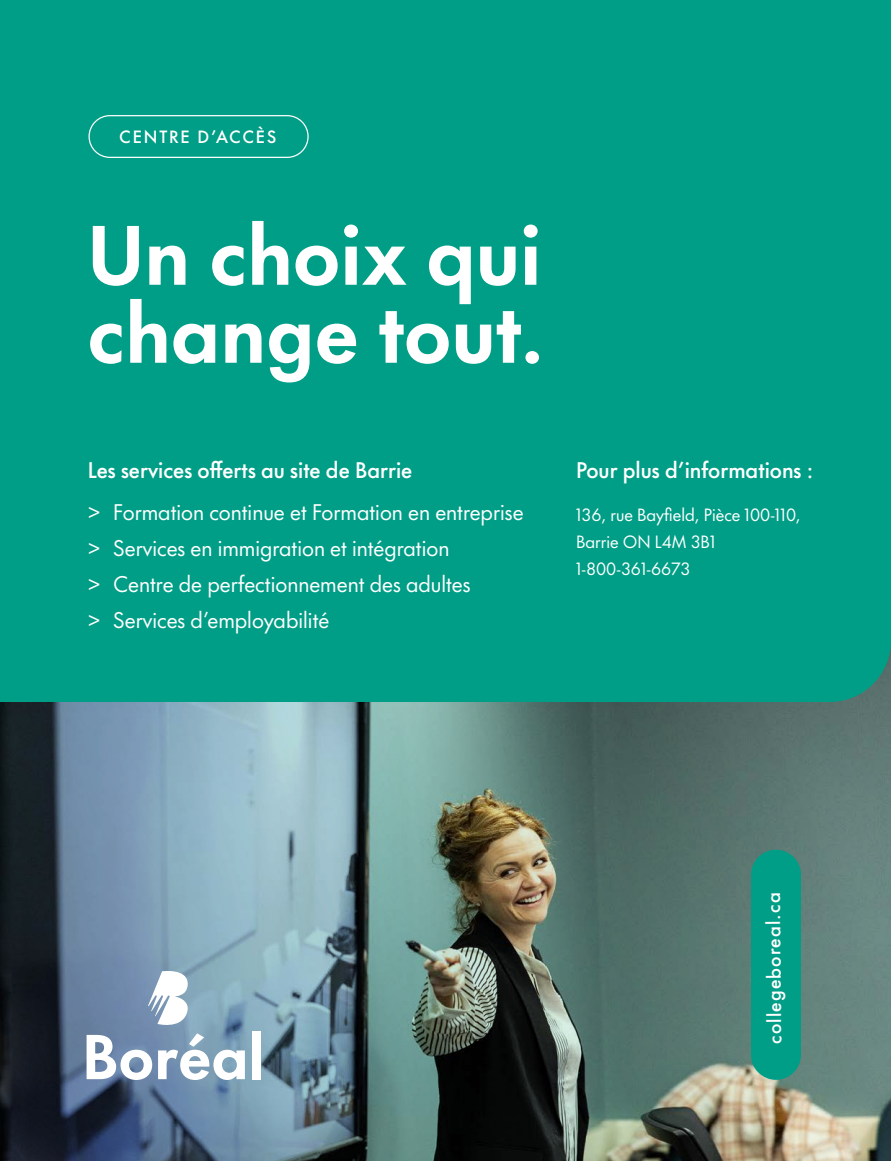
<style>
.page{position:relative;width:891px;height:1161px;background:#fff}
.page>*{position:absolute;margin:0;border:0;box-sizing:border-box;transform-origin:0 0}
.t1{font:700 78px/78px "Futura Now Headline";color:#fff}
.t2{font:21px/36px "Futura Now Headline";color:#fff}
.t3{font:500 21px "Futura Now Headline";color:#fff}
.t4{font:500 18px "Futura Now Headline";color:#fff}
.t5{font:16.5px/27px "Futura Now Headline";color:#fff}
.t6{font:500 16.5px "Futura Now Headline";letter-spacing:.11em;color:#fff}
</style>
<div class="page">
<img style="left:0;top:702px;width:891px;height:459px">
<div style="left:0;top:0;width:891px;height:702px;background:#009e86"></div>
<svg style="left:87px;top:968px;width:158px;height:112px"></svg>
<div style="left:253px;top:1031px;width:8px;height:48px;background:#fff"></div>
<div style="left:751px;top:850px;width:50px;height:230px;background:#009e86;border-radius:25px"></div>
<div style="left:88px;top:115px;width:221px;height:43px;border:1px solid #fff;border-radius:21px"></div>
<p class="t6" style="left:119px;top:123px;width:159px">CENTRE D’ACCÈS</p>
<h1 class="t1" style="left:87px;top:210px;width:459px">Un choix qui change tout.</h1>
<p class="t3" style="left:88px;top:452px;width:326px">Les services offerts au site de Barrie</p>
<p class="t2" style="left:88px;top:493px;width:437px">&gt; Formation continue et Formation en entreprise &gt; Services en immigration et intégration<br>&gt; Centre de perfectionnement des adultes<br>&gt; Services d’employabilité</p>
<p class="t3" style="left:576px;top:452px;width:239px">Pour plus d’informations :</p>
<p class="t5" style="left:576px;top:500px;width:226px">136, rue Bayfield, Pièce 100-110,<br>Barrie ON L4M 3B1<br>1-800-361-6673</p>
<p class="t4" style="left:759px;top:1044px;width:153px;rotate:-90deg">collegeboreal.ca</p>
</div>
